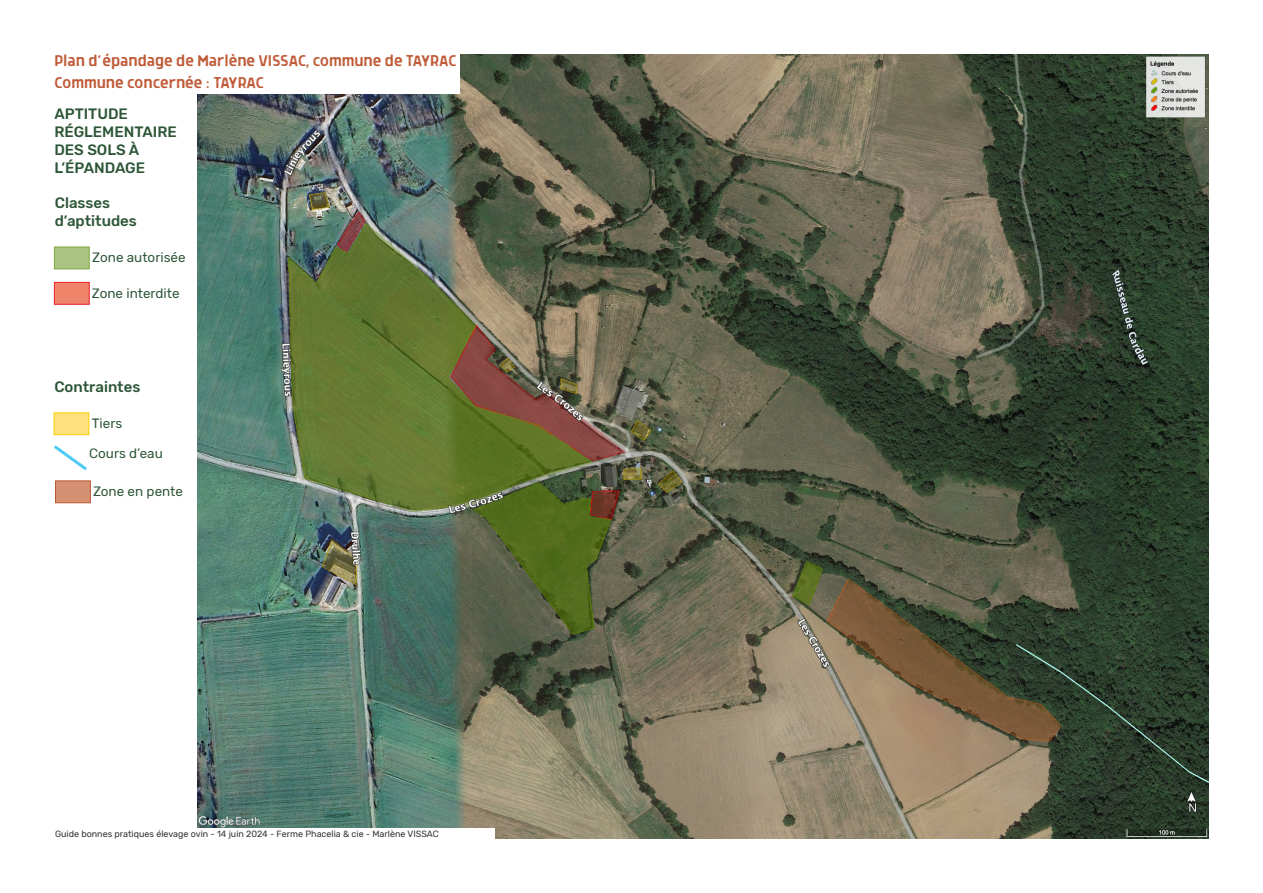
<style>
.page{position:relative;width:1263px;height:893px;background:#fff}
.page>*{position:absolute;margin:0;border:0;box-sizing:border-box;transform-origin:0 0}
.t1{font:18px "Grimpt Print Regular Rust";color:#be5834}
.t2{font:500 15px/18px "Rubik";color:#2d5637}
.t3{font:13.5px "Rubik";color:#2d5637}
.t4{font:9px "Rubik";color:#312f30}
</style>
<div class="page">
<img style="left:198px;top:54px;width:1010px;height:785px">
<div style="left:54px;top:282px;width:36px;height:23px;background:#f0846b;border:1px solid #e7212b"></div>
<div style="left:54px;top:247px;width:36px;height:22px;background:#acc483;border:1px solid #7ba940"></div>
<div style="left:54px;top:412px;width:35px;height:23px;background:#fde17f;border:1px solid #fcd104"></div>
<div style="left:55px;top:480px;width:36px;height:23px;background:#d49272;border:1px solid #be5834"></div>
<div style="left:54px;top:53px;width:406px;height:40px;background:#fff"></div>
<svg style="left:54px;top:445px;width:33px;height:26px"></svg>
<div style="left:55px;top:829px;width:439px;height:10px;background:#fff"></div>
<p class="t1" style="left:54px;top:51px;width:404px">Plan d’épandage de Marlène VISSAC, commune de TAYRAC</p>
<p class="t1" style="left:54px;top:73px;width:211px">Commune concernée : TAYRAC</p>
<p class="t2" style="left:54px;top:105px;width:75px">APTITUDE</p>
<p class="t2" style="left:54px;top:123px;width:124px">RÉGLEMENTAIRE<br>DES SOLS À<br>L’ÉPANDAGE</p>
<p class="t2" style="left:55px;top:194px;width:57px">Classes</p>
<p class="t2" style="left:55px;top:212px;width:84px">d’aptitudes</p>
<p class="t3" style="left:92px;top:250px;width:95px">Zone autorisée</p>
<p class="t3" style="left:92px;top:285px;width:89px">Zone interdite</p>
<p class="t2" style="left:54px;top:379px;width:88px">Contraintes</p>
<p class="t3" style="left:92px;top:416px;width:32px">Tiers</p>
<p class="t3" style="left:89px;top:446px;width:75px">Cours d’eau</p>
<p class="t3" style="left:93px;top:484px;width:92px">Zone en pente</p>
<p class="t4" style="left:55px;top:829px;width:385px">Guide bonnes pratiques élevage ovin - 14 juin 2024 - Ferme Phacelia &amp; cie - Marlène VISSAC</p>
</div>
